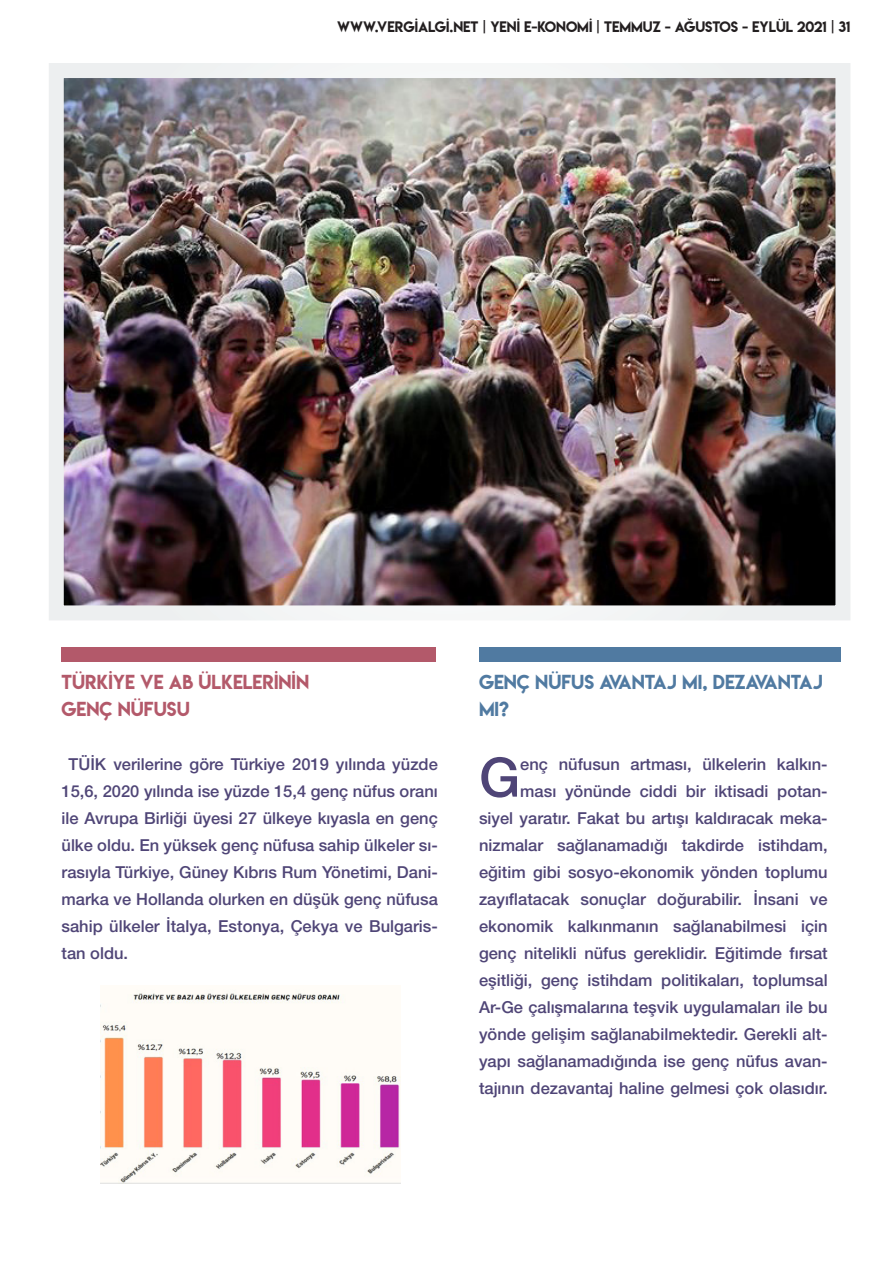
<style>
.page{position:relative;width:893px;height:1263px;background:#fff}
.page>*{position:absolute;margin:0;border:0;box-sizing:border-box;transform-origin:0 0}
.t1{font:500 54.3px "Helvetica Neue";color:#2e225d}
.t2{font:18px/27px "Lemon Milk";color:#a53a4e}
.t3{font:18px/27px "Lemon Milk";color:#2f6190}
.t4{font:500 16.5px/27px "Helvetica Neue";color:#2e225d;text-align:justify}
.t5{font:13.5px "Lemon Milk";color:#231f20}
</style>
<div class="page">
<img style="left:65px;top:79px;width:769px;height:525px">
<div style="left:49px;top:63px;width:801px;height:557px;border:15px solid #fff"></div>
<div style="left:62px;top:647px;width:374px;height:15px;background:#b3596a"></div>
<div style="left:479px;top:647px;width:361px;height:15px;background:#507aa1"></div>
<img style="left:101px;top:990px;width:300px;height:194px">
<p class="t5" style="left:337px;top:17px;width:515px">WWW.VERGIALGI.NET | YENİ E-KONOMİ | TEMMUZ - AĞUSTOS - EYLÜL 2021 | 31</p>
<p class="t2" style="left:62px;top:668px;width:249px">TÜRKİYE VE AB ÜLKELERİNİN<br>GENÇ NÜFUSU</p>
<p class="t4" style="left:62px;top:749px;width:378px;text-indent:7px">TÜİK verilerine göre Türkiye 2019 yılında yüzde 15,6, 2020 yılında ise yüzde 15,4 genç nüfus oranı ile Avrupa Birliği üyesi 27 ülkeye kıyasla en genç ülke oldu. En yüksek genç nüfusa sahip ülkeler sı&shy;rasıyla Türkiye, Güney Kıbrıs Rum Yönetimi, Dani&shy;marka ve Hollanda olurken en düşük genç nüfusa sahip ülkeler İtalya, Estonya, Çekya ve Bulgaris&shy;tan oldu.</p>
<p class="t3" style="left:479px;top:668px;width:345px">GENÇ NÜFUS AVANTAJ MI, DEZAVANTAJ<br>MI?</p>
<h1 class="t1" style="left:479px;top:734px;width:43px">G</h1>
<p class="t4" style="left:479px;top:749px;width:350px;text-align:right">enç nüfusun artması, ülkelerin kalkın-<br>ması yönünde ciddi bir iktisadi potan-<br>siyel yaratır. Fakat bu artışı kaldıracak meka&shy;nizmalar sağlanamadığı takdirde istihdam, eğitim gibi sosyo-ekonomik yönden toplumu zayıflatacak sonuçlar doğurabilir. İnsani ve ekonomik kalkınmanın sağlanabilmesi için genç nitelikli nüfus gereklidir. Eğitimde fırsat eşitliği, genç istihdam politikaları, toplumsal Ar-Ge çalışmalarına teşvik uygulamaları ile bu yönde gelişim sağlanabilmektedir. Gerekli alt&shy;yapı sağlanamadığında ise genç nüfus avan&shy;tajının dezavantaj haline gelmesi çok olasıdır.</p>
</div>
